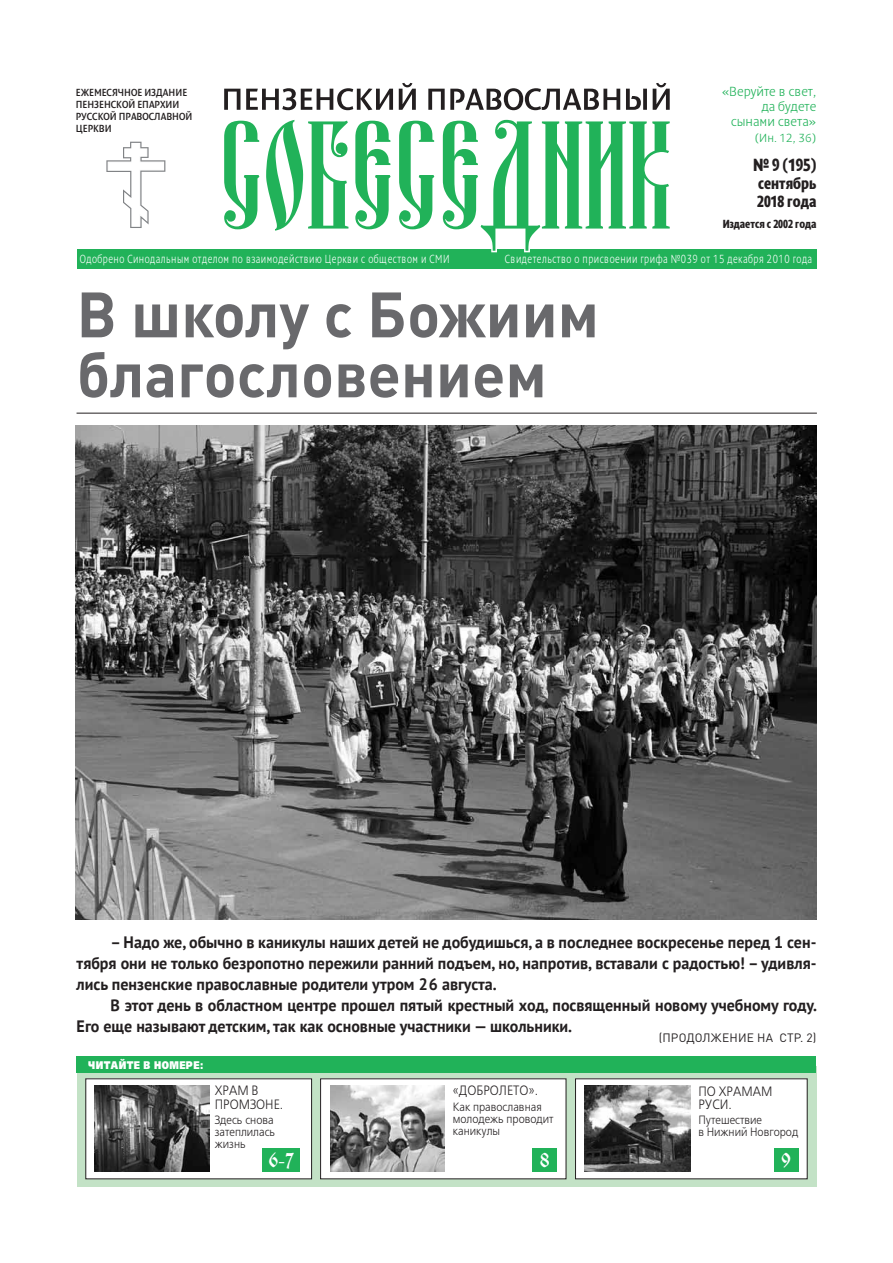
<style>
.page{position:relative;width:893px;height:1263px;background:#fff}
.page>*{position:absolute;margin:0;border:0;box-sizing:border-box;transform-origin:0 0}
.t1{font:700 63px/60px "DIN Pro";color:#69696c}
.t2{font:20.1px "Izhitsa C";color:#fff;scale:.9 1}
.t3{font:18px "Denda New Black Cond C";color:#231f20;scale:.9 1}
.t4{font:700 16.5px/21px "PT Sans";color:#231f20;text-align:justify}
.t5{font:16.5px/18px "Denda New Black Cond C";color:#231f20;scale:.9 1}
.t6{font:13.5px/13.5px "Free Set C";color:#231f20;scale:.9 1}
.t7{font:13.5px/15px "Denda New Light C";color:#21b259;text-align:right}
.t8{font:12px "Denda New Light C";letter-spacing:.05em;color:#fff;scale:.8 1}
.t9{font:12px/12px "Free Set C";color:#231f20;scale:.9 1}
.t10{font:12px "DIN Pro";letter-spacing:.02em;color:#231f20}
.t11{font:12px "Denda New Black Cond C";color:#231f20;scale:.9 1}
.t12{font:12px "Denda New Light C";color:#21b259}
.t13{font:11.1px "Free Set Black C";letter-spacing:.05em;color:#fff;scale:.8 1}
.t14{font:10.5px/12px "Denda New C";color:#231f20;scale:.9 1}
</style>
<div class="page">
<hr style="left:77px;top:413px;width:740px;height:1px;background:#231f20">
<svg style="left:106px;top:142px;width:59px;height:86px"></svg>
<svg style="left:77px;top:1066px;width:739px;height:120px;background:#adceb2"></svg>
<div style="left:77px;top:249px;width:739px;height:19px;background:#21b259"></div>
<svg style="left:224px;top:120px;width:446px;height:131px"></svg>
<svg style="left:224px;top:83px;width:446px;height:27px"></svg>
<div style="left:77px;top:1056px;width:739px;height:16px;background:#21b259"></div>
<div style="left:86px;top:1079px;width:226px;height:100px;background:#fff"></div>
<div style="left:262px;top:1148px;width:38px;height:23px;background:#21b259"></div>
<div style="left:575px;top:1079px;width:232px;height:100px;background:#fff"></div>
<div style="left:321px;top:1079px;width:245px;height:100px;background:#fff"></div>
<div style="left:774px;top:1148px;width:24px;height:23px;background:#21b259"></div>
<img style="left:76px;top:425px;width:740px;height:495px">
<img style="left:95px;top:1085px;width:114px;height:87px">
<img style="left:330px;top:1086px;width:115px;height:86px">
<div style="left:533px;top:1148px;width:24px;height:23px;background:#21b259"></div>
<img style="left:584px;top:1086px;width:106px;height:86px">
<p class="t14" style="left:76px;top:87px;width:131px">Ежемесячное издание<br>Пензенской епархии<br>Русской Православной<br>Церкви</p>
<p class="t7" style="left:722px;top:84px;width:96px">«Веруйте в свет, да будете сынами света»</p>
<p class="t12" style="left:755px;top:131px;width:63px">(Ин. 12, 36)</p>
<p class="t8" style="left:80px;top:252px;width:464px">Одобрено Синодальным отделом по взаимодействию Церкви с обществом и СМИ</p>
<p class="t3" style="left:753px;top:155px;width:72px">№ 9 (195)</p>
<p class="t5" style="left:757px;top:174px;width:67px">сентябрь<br>2018 года</p>
<p class="t11" style="left:723px;top:218px;width:106px">Издается с 2002 года</p>
<p class="t8" style="left:505px;top:252px;width:386px">Свидетельство о присвоении грифа №039 от 15 декабря 2010 года</p>
<h1 class="t1" style="left:77px;top:277px;width:524px">В школу с Божиим благословением</h1>
<p class="t4" style="left:77px;top:931px;width:741px;text-indent:34px">– Надо же, обычно в каникулы наших детей не добудишься, а в последнее воскресенье перед 1 сен&shy;тября они не только безропотно пережили ранний подъем, но, напротив, вставали с радостью! – удивля&shy;лись пензенские православные родители утром 26 августа.</p>
<p class="t4" style="left:77px;top:994px;width:742px;text-indent:34px">В этот день в областном центре прошел пятый крестный ход, посвященный новому учебному году.<br>Его еще называют детским, так как основные участники — школьники.</p>
<p class="t10" style="left:659px;top:1028px;width:159px">(Продолжение на стр. 2)</p>
<p class="t13" style="left:88px;top:1058px;width:145px">Читайте в номере:</p>
<p class="t6" style="left:215px;top:1084px;width:78px">Храм в промзоне.</p>
<p class="t9" style="left:215px;top:1115px;width:69px">Здесь снова затеплилась жизнь</p>
<p class="t2" style="left:268px;top:1148px;width:30px">6-7</p>
<p class="t6" style="left:453px;top:1084px;width:96px">«ДоброЛето».</p>
<p class="t9" style="left:453px;top:1101px;width:114px">Как православная молодежь проводит каникулы</p>
<p class="t2" style="left:540px;top:1148px;width:13px">8</p>
<p class="t6" style="left:698px;top:1085px;width:84px">П о храмам<br>Руси.</p>
<p class="t9" style="left:698px;top:1115px;width:112px">Путешествие<br>в Н ижний Новгород</p>
<p class="t2" style="left:781px;top:1148px;width:13px">9</p>
</div>
